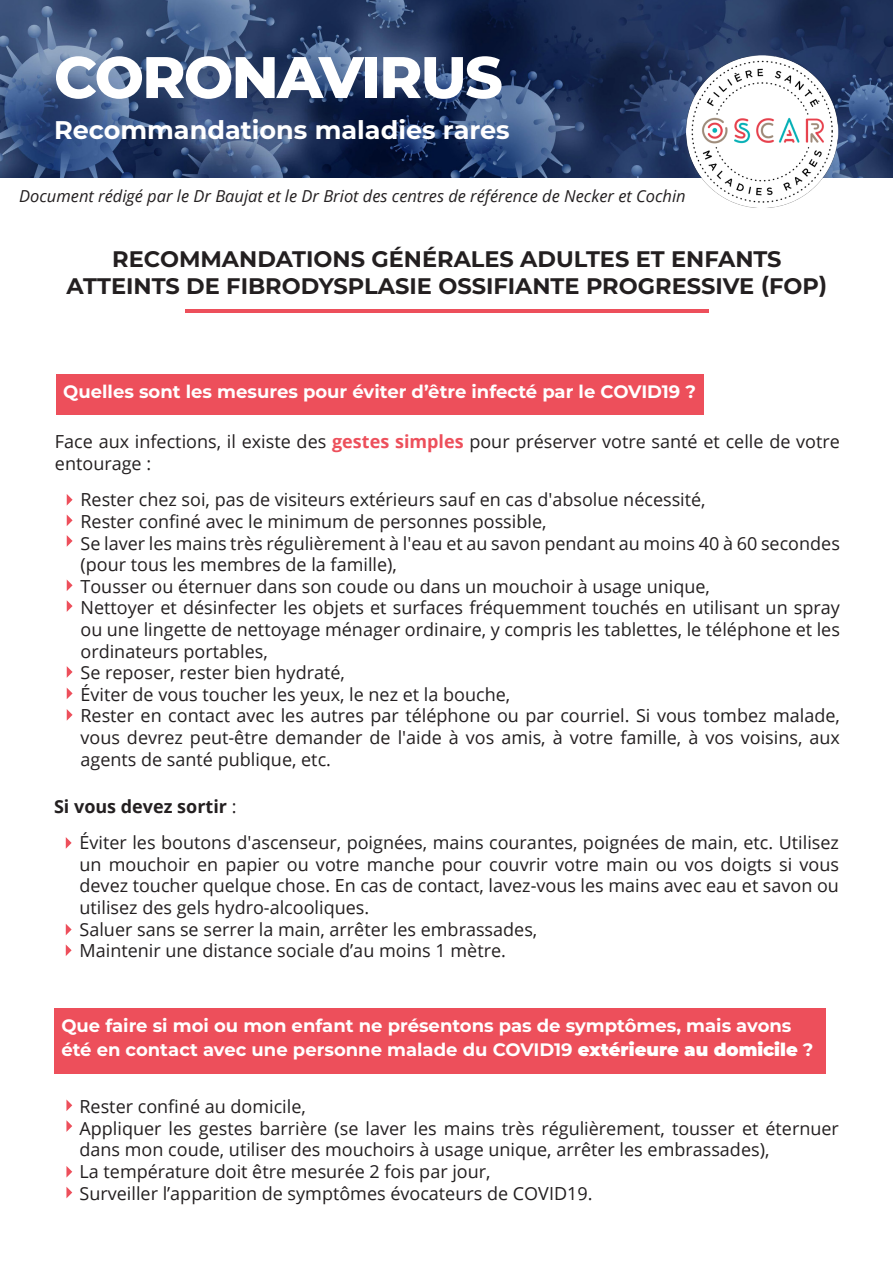
<style>
.page{position:relative;width:893px;height:1263px;background:#fff}
.page>*{position:absolute;margin:0;border:0;box-sizing:border-box;transform-origin:0 0}
.t1{font:800 58.5px "Montserrat";letter-spacing:-.03em;color:#fff}
.t2{font:700 25.5px "Montserrat";color:#fff}
.t3{font:700 22.5px/27px "Montserrat";color:#231f20;text-align:center}
.t4{font:18px/21.6px "Open Sans";color:#231f20}
.t5{font:700 18px/24px "Montserrat";color:#fff}
.t6{font:700 18px "Open Sans";color:#231f20}
.t7{font:italic 16.5px "Open Sans";color:#231f20}
.s1{font-weight:700;color:#ed4f5b}
.s2{font-weight:400}
.s3{font-weight:900}
</style>
<div class="page">
<hr style="left:186px;top:309px;width:523px;height:3px;background:#ed4f5b">
<img style="left:0;top:0;width:893px;height:177px">
<img style="left:677px;top:47px;width:170px;height:161px">
<div style="left:56px;top:374px;width:648px;height:40px;background:#ed4f5b"></div>
<svg style="left:67px;top:494px;width:6px;height:11px"></svg>
<svg style="left:67px;top:515px;width:6px;height:11px"></svg>
<svg style="left:67px;top:535px;width:6px;height:12px"></svg>
<svg style="left:67px;top:580px;width:6px;height:11px"></svg>
<svg style="left:67px;top:600px;width:6px;height:12px"></svg>
<svg style="left:67px;top:666px;width:6px;height:12px"></svg>
<svg style="left:67px;top:688px;width:6px;height:11px"></svg>
<svg style="left:67px;top:709px;width:6px;height:12px"></svg>
<svg style="left:66px;top:837px;width:6px;height:12px"></svg>
<svg style="left:66px;top:924px;width:6px;height:11px"></svg>
<svg style="left:66px;top:945px;width:6px;height:11px"></svg>
<div style="left:54px;top:1008px;width:772px;height:66px;background:#ed4f5b"></div>
<svg style="left:66px;top:1099px;width:6px;height:12px"></svg>
<svg style="left:66px;top:1166px;width:6px;height:11px"></svg>
<svg style="left:66px;top:1120px;width:6px;height:12px"></svg>
<svg style="left:66px;top:1187px;width:6px;height:11px"></svg>
<p class="t1" style="left:54px;top:34px;width:450px">CORONAVIRUS</p>
<p class="t2" style="left:54px;top:111px;width:457px">Recommandations maladies rares</p>
<p class="t7" style="left:19px;top:184px;width:668px">Document rédigé par le Dr Baujat et le Dr Briot des centres de référence de Necker et Cochin</p>
<p class="t3" style="left:67px;top:245px;width:762px">RECOMMANDATIONS GÉNÉRALES ADULTES ET ENFANTS<br>ATTEINTS DE FIBRODYSPLASIE OSSIFIANTE PROGRESSIVE (FOP)</p>
<p class="t5" style="left:63px;top:378px;width:634px">Quelles sont les mesures pour éviter d’être infecté par le COVID19 ?</p>
<p class="t4" style="left:55px;top:430px;width:786px">Face aux infections, il existe des <span class="s1">gestes simples</span> pour préserver votre santé et celle de votre entourage :</p>
<p class="t4" style="left:80px;top:488px;width:627px">Rester chez soi, pas de visiteurs extérieurs sauf en cas d'absolue nécessité,</p>
<p class="t4" style="left:80px;top:510px;width:468px">Rester confiné avec le minimum de personnes possible,</p>
<p class="t4" style="left:80px;top:532px;width:761px">Se laver les mains très régulièrement à l'eau et au savon pendant au moins 40 à 60 secondes (pour tous les membres de la famille),</p>
<p class="t4" style="left:80px;top:575px;width:631px">Tousser ou éternuer dans son coude ou dans un mouchoir à usage unique,</p>
<p class="t4" style="left:80px;top:596px;width:761px;text-align:justify">Nettoyer et désinfecter les objets et surfaces fréquemment touchés en utilisant un spray ou une lingette de nettoyage ménager ordinaire, y compris les tablettes, le téléphone et les ordinateurs portables,</p>
<p class="t4" style="left:80px;top:661px;width:266px">Se reposer, rester bien hydraté,</p>
<p class="t4" style="left:80px;top:683px;width:431px">Éviter de vous toucher les yeux, le nez et la bouche,</p>
<p class="t4" style="left:80px;top:704px;width:761px;text-align:justify">Rester en contact avec les autres par téléphone ou par courriel. Si vous tombez malade, vous devrez peut-être demander de l'aide à vos amis, à votre famille, à vos voisins, aux agents de santé publique, etc.</p>
<p class="t6" style="left:54px;top:793px;width:184px">Si vous devez sortir <span class="s2">:</span></p>
<p class="t4" style="left:80px;top:831px;width:761px;text-align:justify">Éviter les boutons d'ascenseur, poignées, mains courantes, poignées de main, etc. Utilisez un mouchoir en papier ou votre manche pour couvrir votre main ou vos doigts si vous devez toucher quelque chose. En cas de contact, lavez-vous les mains avec eau et savon ou utilisez des gels hydro-alcooliques.</p>
<p class="t4" style="left:80px;top:918px;width:459px">Saluer sans se serrer la main, arrêter les embrassades,</p>
<p class="t4" style="left:80px;top:939px;width:428px">Maintenir une distance sociale d’au moins 1 mètre.</p>
<p class="t5" style="left:61px;top:1012px;width:754px">Que faire si moi ou mon enfant ne présentons pas de symptômes, mais avons été en contact avec une personne malade du COVID19 <span class="s3">extérieure au domicile</span> ?</p>
<p class="t4" style="left:80px;top:1095px;width:228px">Rester confiné au domicile,</p>
<p class="t4" style="left:80px;top:1117px;width:761px">Appliquer les gestes barrière (se laver les mains très régulièrement, tousser et éternuer dans mon coude, utiliser des mouchoirs à usage unique, arrêter les embrassades),</p>
<p class="t4" style="left:80px;top:1160px;width:413px">La température doit être mesurée 2 fois par jour,</p>
<p class="t4" style="left:80px;top:1182px;width:514px">Surveiller l’apparition de symptômes évocateurs de COVID19.</p>
</div>
